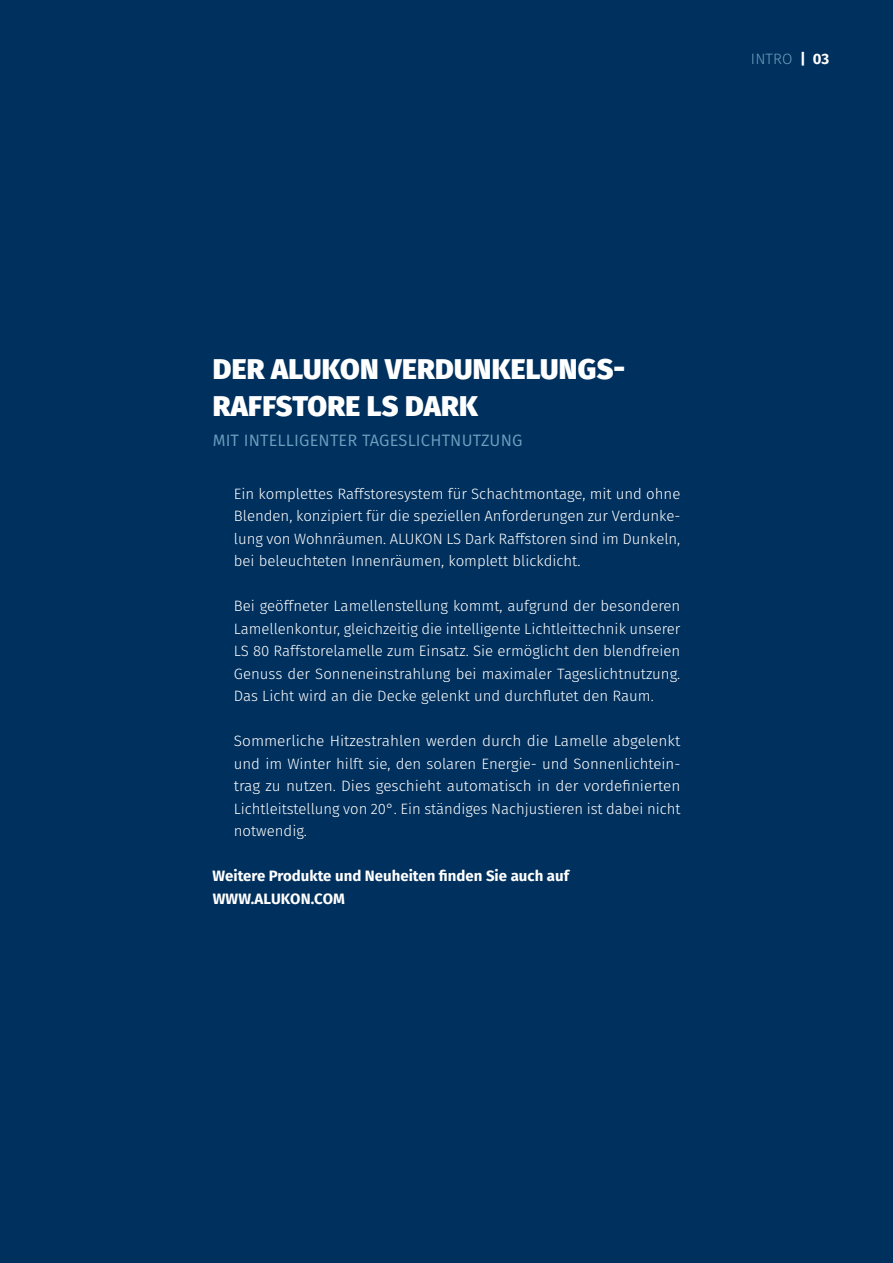
<style>
.page{position:relative;width:893px;height:1263px;background:#00305d}
.page>*{position:absolute;margin:0;border:0;box-sizing:border-box;transform-origin:0 0}
.t1{font:800 28.5px/37.5px "Fira Sans";letter-spacing:.01em;color:#fff}
.t2{font:16.5px "Fira Sans";letter-spacing:.01em;color:#6aa0c0}
.t3{font:300 15px/22.5px "Fira Sans";color:#fff;text-align:justify}
.t4{font:700 15px/22.5px "Fira Sans";color:#fff}
.t5{font:300 15px "Fira Sans";letter-spacing:.01em;color:#6aa0c0}
.s1{font-weight:700;color:#fff}
</style>
<div class="page">
<p class="t5" style="left:751px;top:48px;width:80px">INTRO <span class="s1">| 03</span></p>
<h1 class="t1" style="left:213px;top:347px;width:414px">DER ALUKON VERDUNKELUNGS-<br>RAFFSTORE LS DARK</h1>
<p class="t2" style="left:213px;top:428px;width:311px">MIT INTELLIGENTER TAGESLICHTNUTZUNG</p>
<p class="t3" style="left:234px;top:482px;width:448px">Ein komplettes Raffstoresystem für Schachtmontage, mit und ohne Blenden, konzipiert für die speziellen Anforderungen zur Verdunke&shy;lung von Wohnräumen. ALUKON LS Dark Raffstoren sind im Dunkeln, bei beleuchteten Innenräumen, komplett blickdicht.</p>
<p class="t3" style="left:234px;top:595px;width:448px">Bei geöffneter Lamellenstellung kommt, aufgrund der besonderen Lamellenkontur, gleichzeitig die intelligente Lichtleittechnik unserer LS 80 Raffstorelamelle zum Einsatz. Sie ermöglicht den blendfreien Genuss der Sonneneinstrahlung bei maximaler Tageslichtnutzung.<br>Das Licht wird an die Decke gelenkt und durchflutet den Raum.</p>
<p class="t3" style="left:234px;top:730px;width:448px">Sommerliche Hitzestrahlen werden durch die Lamelle abgelenkt und im Winter hilft sie, den solaren Energie- und Sonnenlichtein&shy;trag zu nutzen. Dies geschieht automatisch in der vordefinierten Lichtleitstellung von 20°. Ein ständiges Nachjustieren ist dabei nicht notwendig.</p>
<p class="t4" style="left:213px;top:864px;width:358px">Weitere Produkte und Neuheiten finden Sie auch auf<br>WWW.ALUKON.COM</p>
</div>
